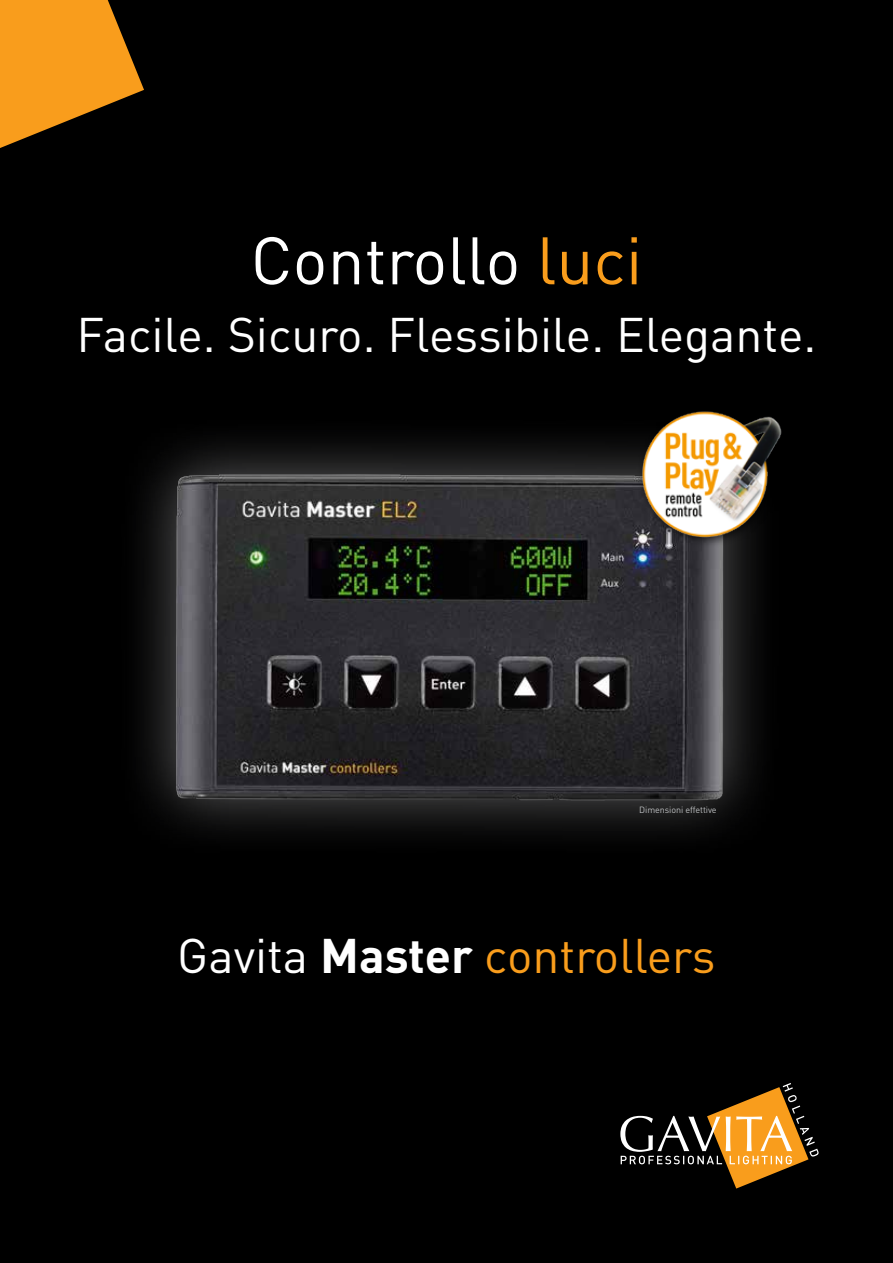
<style>
.page{position:relative;width:893px;height:1263px;background:#000}
.page>*{position:absolute;margin:0;border:0;box-sizing:border-box;transform-origin:0 0}
.t1{font:66px "DIN Pro";color:#fff}
.t2{font:48px "DIN Pro";color:#fff}
.t3{font:48px "DIN";color:#f99d1c}
.t4{font:9px "DIN Pro";letter-spacing:-.01em;color:#bcbec0}
.s1{color:#f99d1c}
.s2{font-family:"DIN Pro";color:#fff}
.s3{font-family:"DIN Pro";font-weight:700;color:#fff}
</style>
<div class="page">
<svg style="left:620px;top:1083px;width:199px;height:105px"></svg>
<div style="left:116px;top:414px;width:666px;height:445px;background:#8c8c8e;opacity:.7"></div>
<img style="left:168px;top:467px;width:560px;height:348px">
<svg style="left:0;top:0;width:144px;height:148px"></svg>
<div style="left:637px;top:406px;width:156px;height:142px;background:#000;opacity:.75"></div>
<img style="left:642px;top:409px;width:144px;height:128px">
<h1 class="t1" style="left:251px;top:209px;width:393px">Controllo <span class="s1">luci</span></h1>
<p class="t2" style="left:76px;top:297px;width:742px">Facile. Sicuro. Flessibile. Elegante.</p>
<p class="t4" style="left:639px;top:803px;width:79px">Dimensioni effettive</p>
<p class="t3" style="left:177px;top:926px;width:540px"><span class="s2">Gavita</span> <span class="s3">Master</span> controllers</p>
</div>
